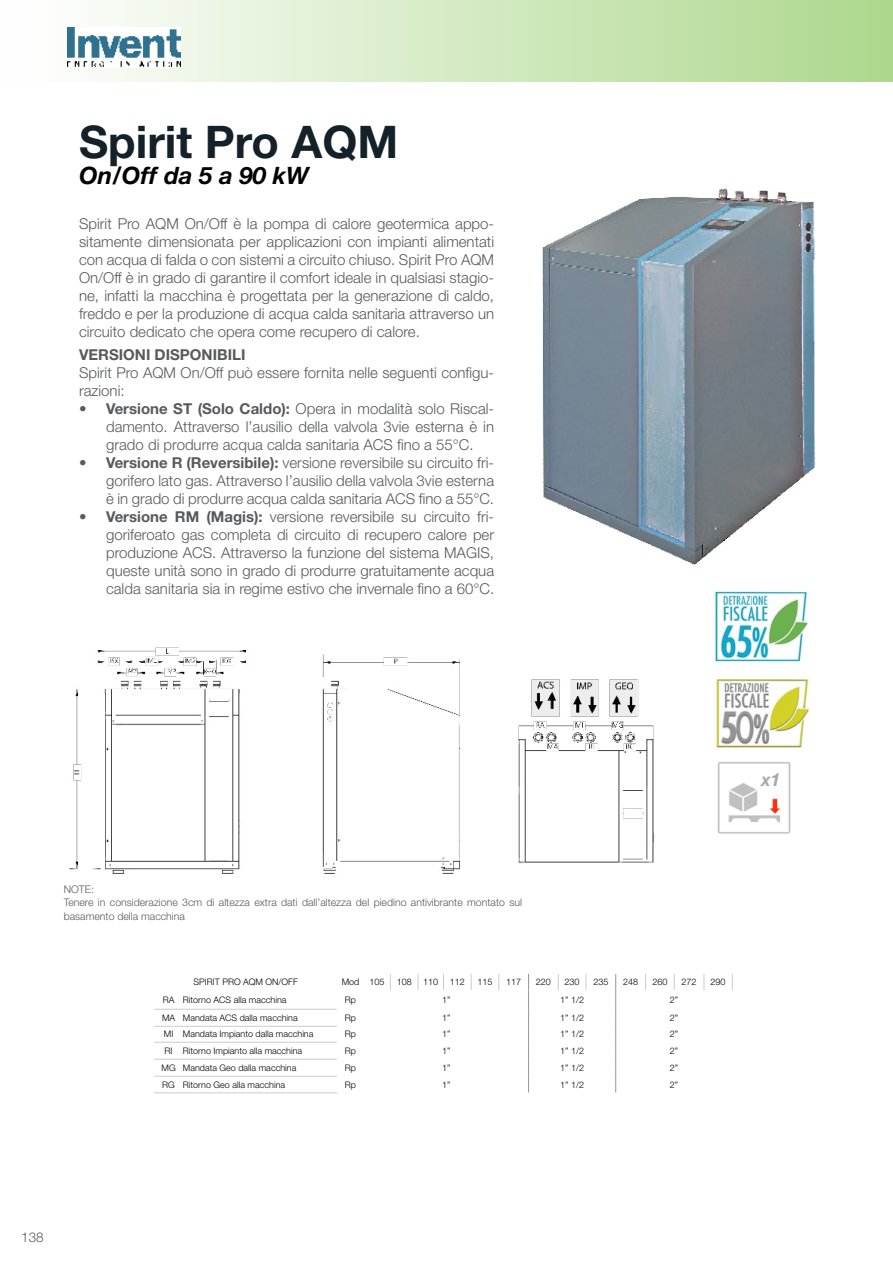
<style>
.page{position:relative;width:893px;height:1263px;background:#fff}
.page>*{position:absolute;margin:0;border:0;box-sizing:border-box;transform-origin:0 0}
.t1{font:700 45px "Helvetica Neue LT Std";color:#152128}
.t2{font:italic 700 24px "Helvetica Neue LT Std";color:#000}
.t3{font:italic 700 18px "Helvetica Neue LT Std";color:#a7a9ac}
.t4{font:300 15px/18px "Helvetica Neue LT Std";color:#58595b;text-align:justify}
.t5{font:700 15px "Helvetica Neue LT Std";color:#58595b}
.t6{font:300 13.5px "Helvetica Neue LT Std";color:#58595b}
.t7{font:300 10.5px/12.6px "Helvetica Neue LT Std";color:#58595b}
.t8{font:300 9px "Helvetica Neue LT Std";color:#000}
.s1{font-weight:700}
</style>
<div class="page">
<div style="left:0;top:0;width:893px;height:82px;background:linear-gradient(to right,#fff,#add78c)"></div>
<img style="left:67px;top:27px;width:113px;height:40px">
<img style="left:715px;top:678px;width:95px;height:70px">
<img style="left:714px;top:591px;width:94px;height:71px">
<img style="left:717px;top:761px;width:74px;height:73px">
<img style="left:542px;top:188px;width:274px;height:377px">
<img style="left:69px;top:647px;width:391px;height:227px">
<svg style="left:154px;top:1092px;width:29px;height:1px"></svg>
<hr style="left:183px;top:1092px;width:154px;height:1px;background:#cbcbcb">
<svg style="left:704px;top:974px;width:29px;height:16px"></svg>
<svg style="left:154px;top:1009px;width:29px;height:1px"></svg>
<hr style="left:183px;top:1009px;width:154px;height:1px;background:#cbcbcb">
<svg style="left:154px;top:1026px;width:29px;height:1px"></svg>
<hr style="left:183px;top:1026px;width:154px;height:1px;background:#cbcbcb">
<svg style="left:154px;top:1042px;width:29px;height:1px"></svg>
<hr style="left:183px;top:1042px;width:154px;height:1px;background:#cbcbcb">
<svg style="left:154px;top:1059px;width:29px;height:1px"></svg>
<hr style="left:183px;top:1059px;width:154px;height:1px;background:#cbcbcb">
<svg style="left:154px;top:1076px;width:29px;height:1px"></svg>
<hr style="left:183px;top:1076px;width:154px;height:1px;background:#cbcbcb">
<svg style="left:390px;top:974px;width:285px;height:119px"></svg>
<img style="left:518px;top:679px;width:137px;height:185px">
<h1 class="t1" style="left:79px;top:114px;width:321px">Spirit Pro AQM</h1>
<h2 class="t2" style="left:79px;top:161px;width:231px">On/Off da 5 a 90 kW</h2>
<p class="t4" style="left:79px;top:215px;width:417px">Spirit Pro AQM On/Off è la pompa di calore geotermica appo&shy;sitamente dimensionata per applicazioni con impianti alimentati con acqua di falda o con sistemi a circuito chiuso. Spirit Pro AQM On/Off è in grado di garantire il comfort ideale in qualsiasi stagio&shy;ne, infatti la macchina è progettata per la generazione di caldo, freddo e per la produzione di acqua calda sanitaria attraverso un circuito dedicato che opera come recupero di calore.</p>
<p class="t5" style="left:79px;top:345px;width:168px">VERSIONI DISPONIBILI</p>
<p class="t4" style="left:79px;top:363px;width:417px">Spirit Pro AQM On/Off può essere fornita nelle seguenti configu&shy;razioni:</p>
<p class="t4" style="left:106px;top:399px;width:390px;text-indent:-27px"><span class="s1">• Versione ST (Solo Caldo):</span> Opera in modalità solo Riscal&shy;damento. Attraverso l’ausilio della valvola 3vie esterna è in grado di produrre acqua calda sanitaria ACS fino a 55°C.</p>
<p class="t4" style="left:106px;top:453px;width:390px;text-indent:-27px"><span class="s1">• Versione R (Reversibile):</span> versione reversibile su circuito fri&shy;gorifero lato gas. Attraverso l’ausilio della valvola 3vie esterna è in grado di produrre acqua calda sanitaria ACS fino a 55°C.</p>
<p class="t4" style="left:106px;top:507px;width:390px;text-indent:-27px"><span class="s1">• Versione RM (Magis):</span> versione reversibile su circuito fri&shy;goriferoato gas completa di circuito di recupero calore per produzione ACS. Attraverso la funzione del sistema MAGIS, queste unità sono in grado di produrre gratuitamente acqua calda sanitaria sia in regime estivo che invernale fino a 60°C.</p>
<p class="t3" style="left:761px;top:769px;width:20px">x1</p>
<p class="t7" style="left:64px;top:883px;width:460px">NOTE:<br>Tenere in considerazione 3cm di altezza extra dati dall’altezza del piedino antivibrante montato sul</p>
<p class="t7" style="left:64px;top:910px;width:123px">basamento della macchina</p>
<p class="t8" style="left:194px;top:977px;width:106px">SPIRIT PRO AQM ON/OFF</p>
<p class="t8" style="left:342px;top:976px;width:44px">Mod 105</p>
<p class="t8" style="left:397px;top:976px;width:17px">108</p>
<p class="t8" style="left:423px;top:976px;width:17px">110</p>
<p class="t8" style="left:450px;top:976px;width:17px">112</p>
<p class="t8" style="left:477px;top:976px;width:17px">115</p>
<p class="t8" style="left:506px;top:976px;width:17px">117</p>
<p class="t8" style="left:536px;top:976px;width:17px">220</p>
<p class="t8" style="left:565px;top:976px;width:17px">230</p>
<p class="t8" style="left:593px;top:976px;width:17px">235</p>
<p class="t8" style="left:623px;top:976px;width:17px">248</p>
<p class="t8" style="left:652px;top:976px;width:17px">260</p>
<p class="t8" style="left:682px;top:976px;width:17px">272</p>
<p class="t8" style="left:711px;top:976px;width:17px">290</p>
<p class="t8" style="left:163px;top:994px;width:125px">RA Ritorno ACS alla macchina</p>
<p class="t8" style="left:345px;top:994px;width:13px">Rp</p>
<p class="t8" style="left:442px;top:994px;width:10px">1”</p>
<p class="t8" style="left:560px;top:994px;width:25px">1” 1/2</p>
<p class="t8" style="left:670px;top:994px;width:10px">2”</p>
<p class="t8" style="left:162px;top:1012px;width:137px">MA Mandata ACS dalla macchina</p>
<p class="t8" style="left:345px;top:1012px;width:13px">Rp</p>
<p class="t8" style="left:442px;top:1012px;width:10px">1”</p>
<p class="t8" style="left:560px;top:1012px;width:25px">1” 1/2</p>
<p class="t8" style="left:670px;top:1012px;width:10px">2”</p>
<p class="t8" style="left:164px;top:1029px;width:151px">MI Mandata Impianto dalla macchina</p>
<p class="t8" style="left:345px;top:1029px;width:13px">Rp</p>
<p class="t8" style="left:442px;top:1029px;width:10px">1”</p>
<p class="t8" style="left:560px;top:1029px;width:25px">1” 1/2</p>
<p class="t8" style="left:670px;top:1029px;width:10px">2”</p>
<p class="t8" style="left:165px;top:1045px;width:139px">RI Ritorno Impianto alla macchina</p>
<p class="t8" style="left:345px;top:1045px;width:13px">Rp</p>
<p class="t8" style="left:442px;top:1045px;width:10px">1”</p>
<p class="t8" style="left:560px;top:1045px;width:25px">1” 1/2</p>
<p class="t8" style="left:670px;top:1045px;width:10px">2”</p>
<p class="t8" style="left:162px;top:1062px;width:136px">MG Mandata Geo dalla macchina</p>
<p class="t8" style="left:345px;top:1062px;width:13px">Rp</p>
<p class="t8" style="left:442px;top:1062px;width:10px">1”</p>
<p class="t8" style="left:560px;top:1062px;width:25px">1” 1/2</p>
<p class="t8" style="left:670px;top:1062px;width:10px">2”</p>
<p class="t8" style="left:162px;top:1079px;width:124px">RG Ritorno Geo alla macchina</p>
<p class="t8" style="left:345px;top:1079px;width:13px">Rp</p>
<p class="t8" style="left:442px;top:1079px;width:10px">1”</p>
<p class="t8" style="left:560px;top:1079px;width:25px">1” 1/2</p>
<p class="t8" style="left:670px;top:1079px;width:10px">2”</p>
<p class="t6" style="left:21px;top:1229px;width:24px">138</p>
</div>
